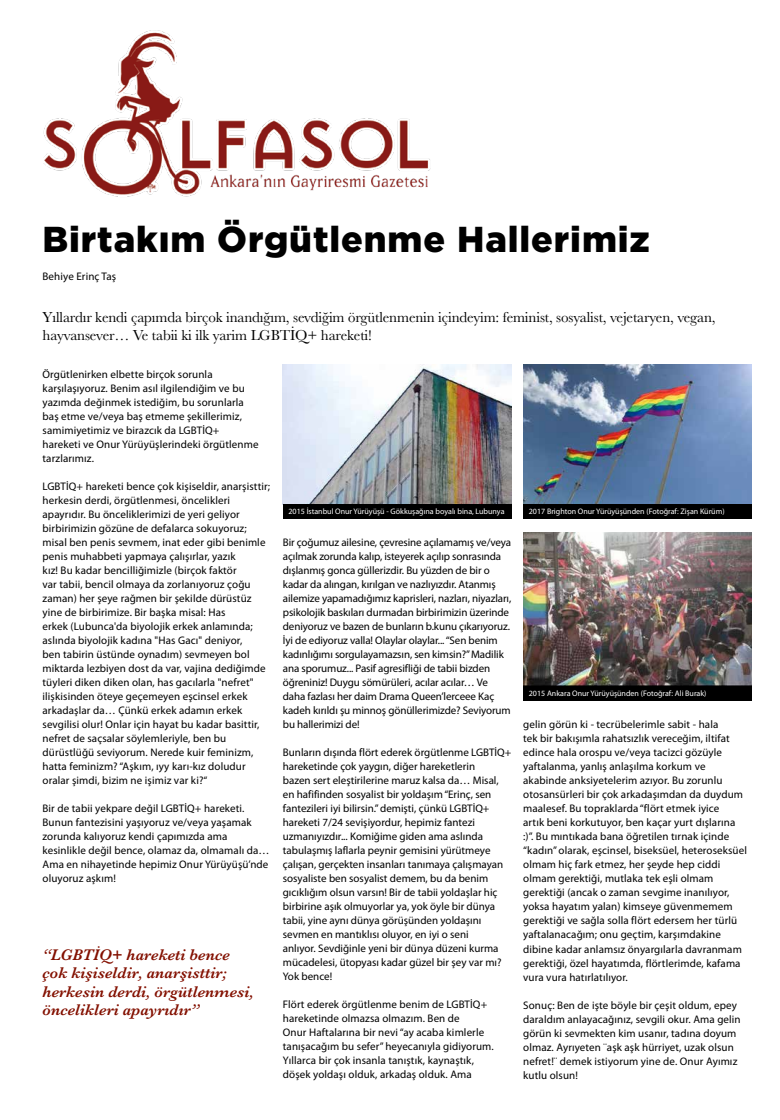
<style>
.page{position:relative;width:780px;height:1120px;background:#fff}
.page>*{position:absolute;margin:0;border:0;box-sizing:border-box;transform-origin:0 0}
.t1{font:900 36px "Gotham";letter-spacing:.025em;color:#000}
.t2{font:italic 600 16px/18px "Baskerville";color:#831000}
.t3{font:15px/18px "Baskerville";letter-spacing:-.01em;color:#000}
.t4{font:11px/14px "Myriad Pro";letter-spacing:.01em;color:#000}
.t5{font:11px/14px "Myriad Pro";letter-spacing:-.01em;color:#000}
.t6{font:8px "Myriad Pro";color:#fff}
</style>
<div class="page">
<img style="left:44px;top:30px;width:387px;height:167px">
<img style="left:283px;top:364px;width:228px;height:140px">
<div style="left:283px;top:504px;width:228px;height:14px;background:#000"></div>
<img style="left:523px;top:364px;width:228px;height:140px">
<div style="left:523px;top:504px;width:228px;height:14px;background:#000"></div>
<img style="left:523px;top:532px;width:228px;height:154px">
<div style="left:523px;top:686px;width:228px;height:14px;background:#000"></div>
<h1 class="t1" style="left:43px;top:214px;width:608px">Birtakım Örgütlenme Hallerimiz</h1>
<p class="t4" style="left:43px;top:270px;width:75px">Behiye Erinç Taş</p>
<h3 class="t3" style="left:43px;top:308px;width:674px">Yıllardır kendi çapımda birçok inandığım, sevdiğim örgütlenmenin içindeyim: feminist, sosyalist, vejetaryen, vegan, hayvansever… Ve tabii ki ilk yarim LGBTİQ+ hareketi!</h3>
<p class="t4" style="left:43px;top:368px;width:217px">Örgütlenirken elbette birçok sorunla karşılaşıyoruz. Benim asıl ilgilendiğim ve bu yazımda değinmek istediğim, bu sorunlarla baş etme ve/veya baş etmeme şekillerimiz, samimiyetimiz ve birazcık da LGBTİQ+ hareketi ve Onur Yürüyüşlerindeki örgütlenme tarzlarımız.</p>
<p class="t4" style="left:43px;top:480px;width:229px">LGBTİQ+ hareketi bence çok kişiseldir, anarşisttir; herkesin derdi, örgütlenmesi, öncelikleri apayrıdır. Bu önceliklerimizi de yeri geliyor birbirimizin gözüne de defalarca sokuyoruz; misal ben penis sevmem, inat eder gibi benimle penis muhabbeti yapmaya çalışırlar, yazık<br>kız! Bu kadar bencilliğimizle (birçok faktör<br>var tabii, bencil olmaya da zorlanıyoruz çoğu zaman) her şeye rağmen bir şekilde dürüstüz yine de birbirimize. Bir başka misal: Has<br>erkek (Lubunca'da biyolojik erkek anlamında; aslında biyolojik kadına "Has Gacı" deniyor,<br>ben tabirin üstünde oynadım) sevmeyen bol miktarda lezbiyen dost da var, vajina dediğimde tüyleri diken diken olan, has gacılarla "nefret" ilişkisinden öteye geçemeyen eşcinsel erkek arkadaşlar da… Çünkü erkek adamın erkek sevgilisi olur! Onlar için hayat bu kadar basittir, nefret de saçsalar söylemleriyle, ben bu dürüstlüğü seviyorum. Nerede kuir feminizm, hatta feminizm? “Aşkım, ıyy karı-kız doludur oralar şimdi, bizim ne işimiz var ki?“</p>
<p class="t4" style="left:43px;top:802px;width:228px">Bir de tabii yekpare değil LGBTİQ+ hareketi.<br>Bunun fantezisini yaşıyoruz ve/veya yaşamak zorunda kalıyoruz kendi çapımızda ama kesinlikle değil bence, olamaz da, olmamalı da… Ama en nihayetinde hepimiz Onur Yürüyüşü’nde oluyoruz aşkım!</p>
<h2 class="t2" style="left:43px;top:946px;width:213px">“LGBTİQ+ hareketi bence çok kişiseldir, anarşisttir; herkesin derdi, örgütlenmesi, öncelikleri apayrıdır”</h2>
<p class="t6" style="left:288px;top:507px;width:217px">2015 İstanbul Onur Yürüyüşü - Gökkuşağına boyalı bina, Lubunya</p>
<p class="t6" style="left:529px;top:507px;width:197px">2017 Brighton Onur Yürüyüşünden (Fotoğraf: Zişan Kürüm)</p>
<p class="t5" style="left:283px;top:536px;width:230px">Bir çoğumuz ailesine, çevresine açılamamış ve/veya açılmak zorunda kalıp, isteyerek açılıp sonrasında dışlanmış gonca güllerizdir. Bu yüzden de bir o kadar da alıngan, kırılgan ve nazlıyızdır. Atanmış ailemize yapamadığımız kaprisleri, nazları, niyazları, psikolojik baskıları durmadan birbirimizin üzerinde deniyoruz ve bazen de bunların b.kunu çıkarıyoruz.<br>İyi de ediyoruz valla! Olaylar olaylar... “Sen benim kadınlığımı sorgulayamazsın, sen kimsin?” Madilik ana sporumuz... Pasif agresifliği de tabii bizden öğreniniz! Duygu sömürüleri, acılar acılar… Ve daha fazlası her daim Drama Queen’lerceee Kaç kadeh kırıldı şu minnoş gönüllerimizde? Seviyorum bu hallerimizi de!</p>
<p class="t4" style="left:283px;top:746px;width:230px">Bunların dışında flört ederek örgütlenme LGBTİQ+ hareketinde çok yaygın, diğer hareketlerin<br>bazen sert eleştirilerine maruz kalsa da… Misal, en hafifinden sosyalist bir yoldaşım “Erinç, sen fantezileri iyi bilirsin.” demişti, çünkü LGBTİQ+ hareketi 7/24 sevişiyordur, hepimiz fantezi uzmanıyızdır... Komiğime giden ama aslında tabulaşmış laflarla peynir gemisini yürütmeye çalışan, gerçekten insanları tanımaya çalışmayan sosyaliste ben sosyalist demem, bu da benim gıcıklığım olsun varsın! Bir de tabii yoldaşlar hiç birbirine aşık olmuyorlar ya, yok öyle bir dünya tabii, yine aynı dünya görüşünden yoldaşını sevmen en mantıklısı oluyor, en iyi o seni<br>anlıyor. Sevdiğinle yeni bir dünya düzeni kurma mücadelesi, ütopyası kadar güzel bir şey var mı?<br>Yok bence!</p>
<p class="t4" style="left:283px;top:998px;width:212px">Flört ederek örgütlenme benim de LGBTİQ+ hareketinde olmazsa olmazım. Ben de<br>Onur Haftalarına bir nevi “ay acaba kimlerle tanışacağım bu sefer” heyecanıyla gidiyorum.<br>Yıllarca bir çok insanla tanıştık, kaynaştık, döşek yoldaşı olduk, arkadaş olduk. Ama</p>
<p class="t6" style="left:529px;top:689px;width:179px">2015 Ankara Onur Yürüyüşünden (Fotoğraf: Ali Burak)</p>
<p class="t4" style="left:523px;top:718px;width:225px">gelin görün ki - tecrübelerimle sabit - hala<br>tek bir bakışımla rahatsızlık vereceğim, iltifat edince hala orospu ve/veya tacizci gözüyle yaftalanma, yanlış anlaşılma korkum ve akabinde anksiyetelerim azıyor. Bu zorunlu otosansürleri bir çok arkadaşımdan da duydum maalesef. Bu topraklarda “flört etmek iyice<br>artık beni korkutuyor, ben kaçar yurt dışlarına :)”. Bu mıntıkada bana öğretilen tırnak içinde “kadın” olarak, eşcinsel, biseksüel, heteroseksüel olmam hiç fark etmez, her şeyde hep ciddi olmam gerektiği, mutlaka tek eşli olmam gerektiği (ancak o zaman sevgime inanılıyor, yoksa hayatım yalan) kimseye güvenmemem gerektiği ve sağla solla flört edersem her türlü yaftalanacağım; onu geçtim, karşımdakine dibine kadar anlamsız önyargılarla davranmam gerektiği, özel hayatımda, flörtlerimde, kafama vura vura hatırlatılıyor.</p>
<p class="t4" style="left:523px;top:998px;width:219px">Sonuç: Ben de işte böyle bir çeşit oldum, epey daraldım anlayacağınız, sevgili okur. Ama gelin görün ki sevmekten kim usanır, tadına doyum olmaz. Ayrıyeten ¨aşk aşk hürriyet, uzak olsun nefret!¨ demek istiyorum yine de. Onur Ayımız kutlu olsun!</p>
</div>
